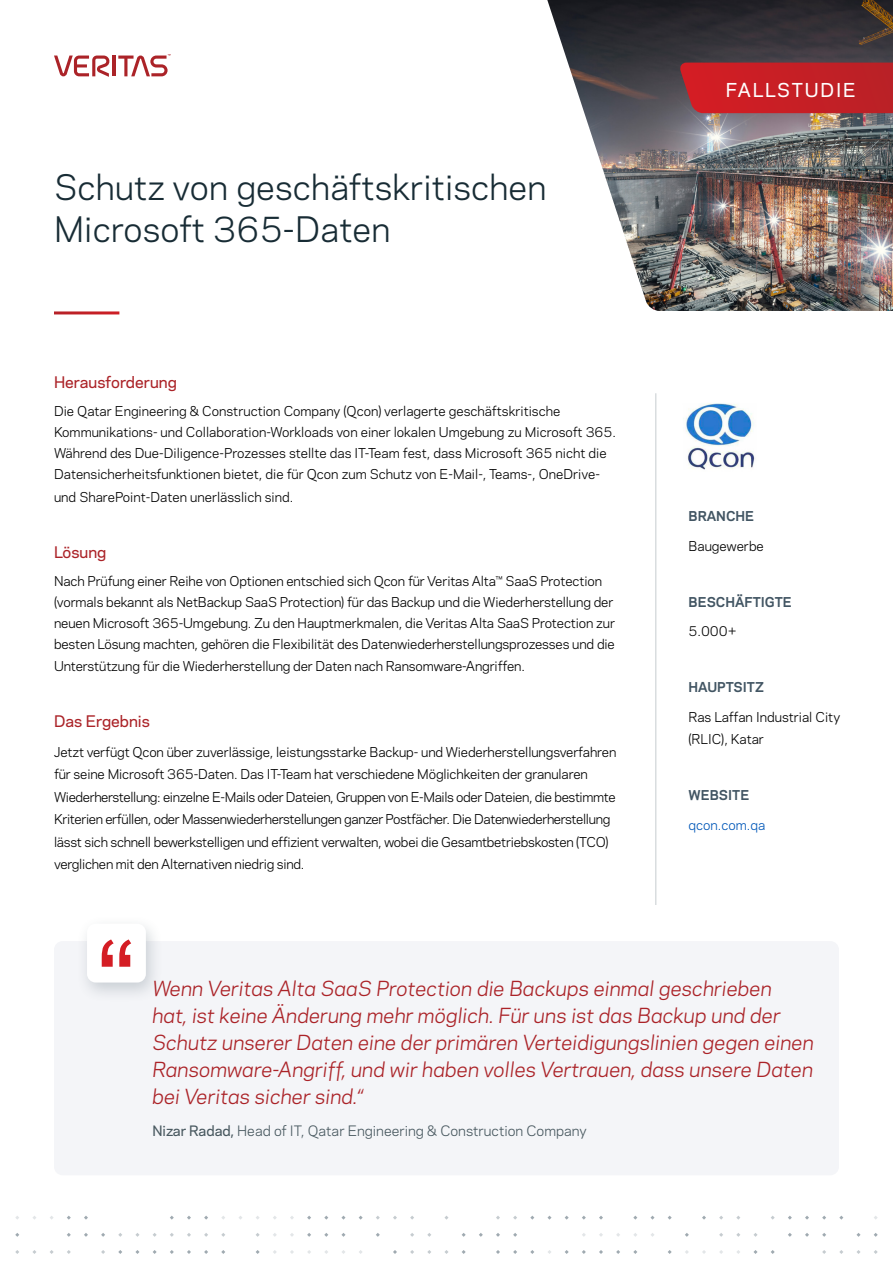
<style>
.page{position:relative;width:893px;height:1263px;background:#fff}
.page>*{position:absolute;margin:0;border:0;box-sizing:border-box;transform-origin:0 0}
.t1{font:33px/42px "Polaris";letter-spacing:.005em;color:#182c35}
.t2{font:italic 19.5px/27px "Polaris";color:#ab2328}
.t3{font:500 18px "Polaris";letter-spacing:.1em;color:#fff}
.t4{font:500 15px "Polaris";color:#ab2328}
.t5{font:13.5px "Polaris";color:#48585f}
.t6{font:12.75px/22.5px "Polaris";letter-spacing:-.01em;color:#000}
.t7{font:700 12.75px "Polaris";color:#425563}
.t8{font:12.75px "Polaris";color:#0057b8}
.s1{font-weight:500}
</style>
<div class="page">
<svg style="left:771px;top:1250px;width:4px;height:4px"></svg>
<svg style="left:753px;top:1250px;width:4px;height:4px"></svg>
<svg style="left:719px;top:1233px;width:4px;height:4px"></svg>
<svg style="left:702px;top:1216px;width:4px;height:4px"></svg>
<svg style="left:702px;top:1250px;width:4px;height:4px"></svg>
<svg style="left:685px;top:1233px;width:4px;height:4px"></svg>
<svg style="left:685px;top:1250px;width:4px;height:4px"></svg>
<svg style="left:668px;top:1215px;width:4px;height:5px"></svg>
<svg style="left:668px;top:1250px;width:4px;height:4px"></svg>
<svg style="left:650px;top:1215px;width:4px;height:5px"></svg>
<svg style="left:633px;top:1215px;width:4px;height:5px"></svg>
<svg style="left:633px;top:1250px;width:4px;height:4px"></svg>
<svg style="left:616px;top:1250px;width:4px;height:4px"></svg>
<svg style="left:599px;top:1216px;width:4px;height:4px"></svg>
<svg style="left:599px;top:1250px;width:4px;height:4px"></svg>
<svg style="left:582px;top:1215px;width:4px;height:5px"></svg>
<svg style="left:582px;top:1250px;width:4px;height:4px"></svg>
<svg style="left:565px;top:1215px;width:4px;height:5px"></svg>
<svg style="left:565px;top:1250px;width:4px;height:4px"></svg>
<svg style="left:547px;top:1215px;width:4px;height:5px"></svg>
<svg style="left:530px;top:1215px;width:4px;height:5px"></svg>
<svg style="left:530px;top:1250px;width:4px;height:4px"></svg>
<svg style="left:513px;top:1233px;width:4px;height:4px"></svg>
<svg style="left:513px;top:1250px;width:4px;height:4px"></svg>
<svg style="left:496px;top:1216px;width:4px;height:4px"></svg>
<svg style="left:496px;top:1233px;width:4px;height:4px"></svg>
<svg style="left:496px;top:1250px;width:4px;height:4px"></svg>
<svg style="left:479px;top:1233px;width:4px;height:4px"></svg>
<svg style="left:462px;top:1233px;width:4px;height:4px"></svg>
<svg style="left:462px;top:1250px;width:4px;height:4px"></svg>
<svg style="left:427px;top:1250px;width:4px;height:4px"></svg>
<svg style="left:410px;top:1233px;width:4px;height:4px"></svg>
<svg style="left:410px;top:1250px;width:4px;height:4px"></svg>
<svg style="left:393px;top:1216px;width:4px;height:4px"></svg>
<svg style="left:393px;top:1250px;width:4px;height:4px"></svg>
<svg style="left:376px;top:1233px;width:4px;height:4px"></svg>
<svg style="left:359px;top:1215px;width:4px;height:5px"></svg>
<svg style="left:341px;top:1215px;width:4px;height:5px"></svg>
<svg style="left:324px;top:1215px;width:4px;height:5px"></svg>
<svg style="left:324px;top:1233px;width:4px;height:4px"></svg>
<svg style="left:307px;top:1215px;width:4px;height:5px"></svg>
<svg style="left:307px;top:1233px;width:4px;height:4px"></svg>
<svg style="left:290px;top:1250px;width:4px;height:4px"></svg>
<svg style="left:256px;top:1250px;width:4px;height:4px"></svg>
<svg style="left:221px;top:1250px;width:4px;height:4px"></svg>
<svg style="left:204px;top:1215px;width:4px;height:5px"></svg>
<svg style="left:204px;top:1233px;width:4px;height:4px"></svg>
<svg style="left:204px;top:1250px;width:4px;height:4px"></svg>
<svg style="left:187px;top:1216px;width:4px;height:4px"></svg>
<svg style="left:187px;top:1233px;width:4px;height:4px"></svg>
<svg style="left:187px;top:1250px;width:4px;height:4px"></svg>
<svg style="left:170px;top:1215px;width:4px;height:5px"></svg>
<svg style="left:170px;top:1233px;width:4px;height:4px"></svg>
<svg style="left:170px;top:1250px;width:4px;height:4px"></svg>
<svg style="left:153px;top:1250px;width:4px;height:4px"></svg>
<svg style="left:135px;top:1250px;width:4px;height:4px"></svg>
<svg style="left:118px;top:1250px;width:4px;height:4px"></svg>
<svg style="left:101px;top:1233px;width:4px;height:4px"></svg>
<svg style="left:101px;top:1250px;width:4px;height:4px"></svg>
<svg style="left:84px;top:1216px;width:4px;height:4px"></svg>
<svg style="left:84px;top:1233px;width:4px;height:4px"></svg>
<svg style="left:67px;top:1215px;width:4px;height:5px"></svg>
<svg style="left:67px;top:1233px;width:4px;height:4px"></svg>
<svg style="left:67px;top:1250px;width:4px;height:4px"></svg>
<svg style="left:50px;top:1250px;width:4px;height:4px"></svg>
<svg style="left:15px;top:1233px;width:4px;height:4px"></svg>
<svg style="left:15px;top:1250px;width:4px;height:4px"></svg>
<svg style="left:874px;top:1233px;width:4px;height:4px"></svg>
<svg style="left:874px;top:1250px;width:4px;height:4px"></svg>
<svg style="left:839px;top:1215px;width:4px;height:5px"></svg>
<svg style="left:839px;top:1250px;width:4px;height:4px"></svg>
<svg style="left:822px;top:1215px;width:4px;height:5px"></svg>
<svg style="left:822px;top:1233px;width:4px;height:4px"></svg>
<svg style="left:822px;top:1250px;width:4px;height:4px"></svg>
<svg style="left:805px;top:1216px;width:4px;height:4px"></svg>
<svg style="left:805px;top:1233px;width:4px;height:4px"></svg>
<svg style="left:788px;top:1215px;width:4px;height:5px"></svg>
<svg style="left:788px;top:1233px;width:4px;height:4px"></svg>
<img style="left:547px;top:0;width:346px;height:311px">
<svg style="left:679px;top:63px;width:214px;height:50px;background:#c22127"></svg>
<hr style="left:655px;top:393px;width:1px;height:512px;background:#c6ccd0">
<img style="left:683px;top:403px;width:72px;height:67px">
<div style="left:54px;top:941px;width:785px;height:234px;background:#f4f5f8;border-radius:9px"></div>
<div style="left:76px;top:914px;width:88px;height:89px;background:#425563;opacity:.25"></div>
<div style="left:87px;top:924px;width:59px;height:58px;background:#fff;border-radius:9px"></div>
<svg style="left:102px;top:939px;width:29px;height:28px"></svg>
<hr style="left:113px;top:56px;width:3px;height:20px;background:#ab2328">
<svg style="left:54px;top:56px;width:56px;height:21px"></svg>
<svg style="left:118px;top:54px;width:52px;height:22px"></svg>
<h1 class="t1" style="left:54px;top:164px;width:494px">Schutz von geschäftskritischen<br>Microsoft 365-Daten</h1>
<p class="t4" style="left:54px;top:371px;width:124px">Herausforderung</p>
<p class="t6" style="left:54px;top:400px;width:564px;line-height:21px">Die Qatar Engineering &amp; Construction Company (Qcon) verlagerte geschäftskritische Kommunikations- und Collaboration-Workloads von einer lokalen Umgebung zu Microsoft 365.<br>Während des Due-Diligence-Prozesses stellte das IT-Team fest, dass Microsoft 365 nicht die Datensicherheitsfunktionen bietet, die für Qcon zum Schutz von E-Mail-, Teams-, OneDrive-</p>
<p class="t6" style="left:54px;top:485px;width:241px">und SharePoint-Daten unerlässlich sind.</p>
<p class="t4" style="left:54px;top:541px;width:54px">Lösung</p>
<p class="t6" style="left:54px;top:570px;width:563px;line-height:21px">Nach Prüfung einer Reihe von Optionen entschied sich Qcon für Veritas Alta™ SaaS Protection (vormals bekannt als NetBackup SaaS Protection) für das Backup und die Wiederherstellung der neuen Microsoft 365-Umgebung. Zu den Hauptmerkmalen, die Veritas Alta SaaS Protection zur besten Lösung machten, gehören die Flexibilität des Datenwiederherstellungsprozesses und die</p>
<p class="t6" style="left:54px;top:654px;width:472px">Unterstützung für die Wiederherstellung der Daten nach Ransomware-Angriffen.</p>
<p class="t4" style="left:54px;top:710px;width:97px">Das Ergebnis</p>
<p class="t6" style="left:54px;top:740px;width:564px">Jetzt verfügt Qcon über zuverlässige, leistungsstarke Backup- und Wiederherstellungsverfahren für seine Microsoft 365-Daten. Das IT-Team hat verschiedene Möglichkeiten der granularen Wiederherstellung: einzelne E-Mails oder Dateien, Gruppen von E-Mails oder Dateien, die bestimmte Kriterien erfüllen, oder Massenwiederherstellungen ganzer Postfächer. Die Datenwiederherstellung lässt sich schnell bewerkstelligen und effizient verwalten, wobei die Gesamtbetriebskosten (TCO) verglichen mit den Alternativen niedrig sind.</p>
<h3 class="t3" style="left:726px;top:77px;width:131px">FALLSTUDIE</h3>
<p class="t7" style="left:688px;top:507px;width:67px">BRANCHE</p>
<p class="t6" style="left:688px;top:534px;width:77px">Baugewerbe</p>
<p class="t7" style="left:688px;top:592px;width:105px">BESCHÄFTIGTE</p>
<p class="t6" style="left:688px;top:619px;width:50px">5.000+</p>
<p class="t7" style="left:688px;top:678px;width:77px">HAUPTSITZ</p>
<p class="t6" style="left:688px;top:705px;width:153px">Ras Laffan Industrial City (RLIC), Katar</p>
<p class="t7" style="left:688px;top:786px;width:62px">WEBSITE</p>
<p class="t8" style="left:688px;top:815px;width:78px">qcon.com.qa</p>
<p class="t2" style="left:152px;top:974px;width:663px">Wenn Veritas Alta SaaS Protection die Backups einmal geschrieben<br>hat, ist keine Änderung mehr möglich. Für uns ist das Backup und der Schutz unserer Daten eine der primären Verteidigungslinien gegen einen Ransomware-Angriff, und wir haben volles Vertrauen, dass unsere Daten bei Veritas sicher sind.“</p>
<p class="t5" style="left:152px;top:1120px;width:436px"><span class="s1">Nizar Radad,</span> Head of IT, Qatar Engineering &amp; Construction Company</p>
</div>
